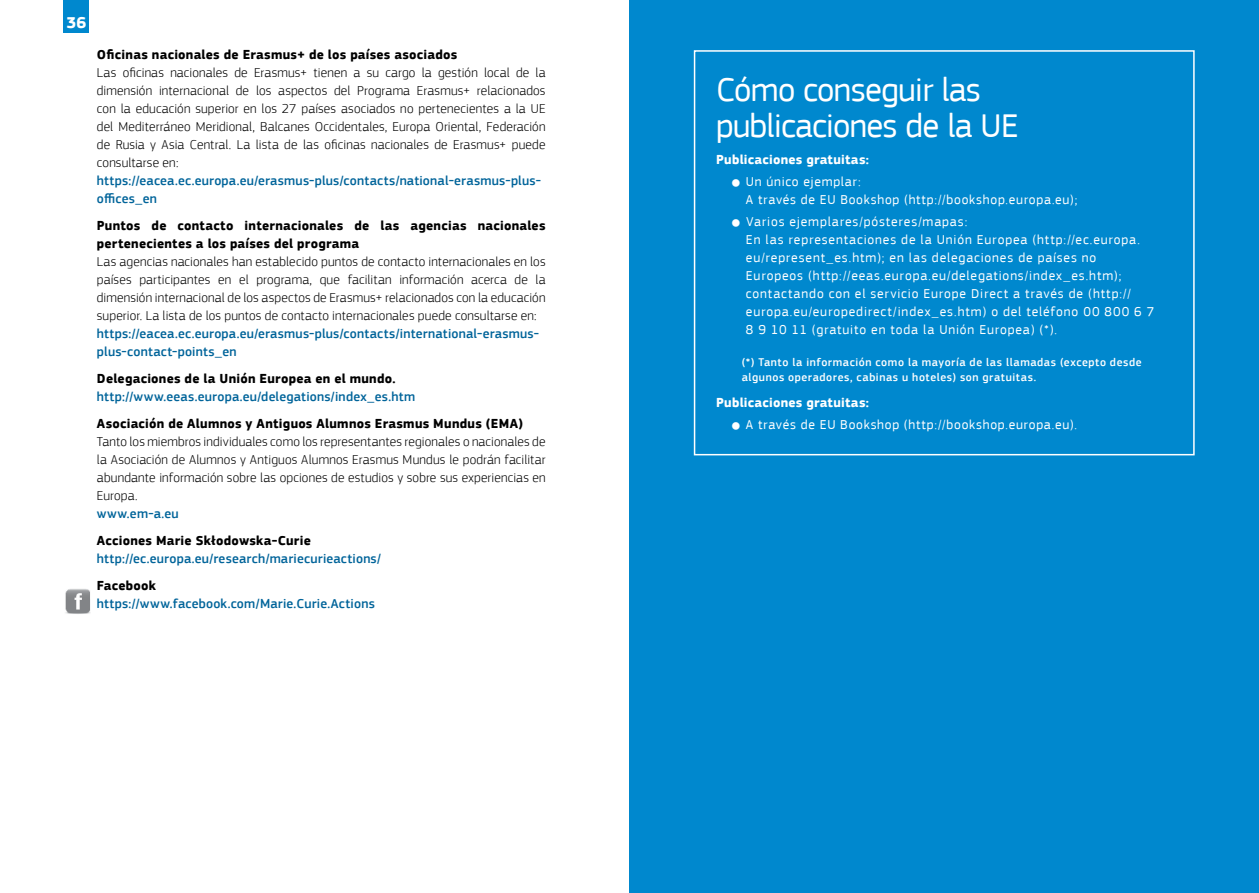
<style>
.page{position:relative;width:1259px;height:893px;background:#fff}
.page>*{position:absolute;margin:0;border:0;box-sizing:border-box;transform-origin:0 0}
.t1{font:34.5px/36px "EC Square Sans Pro";letter-spacing:-.02em;color:#fff}
.t2{font:700 16.5px "EC Square Sans Pro";color:#fff}
.t3{font:300 13.5px/18px "EC Square Sans Pro";letter-spacing:.01em;color:#000;text-align:justify}
.t4{font:13.5px/18px "EC Square Sans Pro";letter-spacing:.065em;color:#fff}
.t5{font:500 13.5px/18px "EC Square Sans Pro";letter-spacing:.015em;color:#00649a}
.t6{font:700 13.5px/18px "EC Square Sans Pro";letter-spacing:.015em;color:#000}
.t7{font:700 13.5px "EC Square Sans Pro";letter-spacing:.015em;color:#fff}
.t8{font:500 11.55px/15px "EC Square Sans Pro";letter-spacing:.05em;color:#fff}
</style>
<div class="page">
<img style="left:65px;top:589px;width:26px;height:25px">
<div style="left:64px;top:3px;width:25px;height:30px;background:#0088ce"></div>
<div style="left:64px;top:0;width:25px;height:7px;background:#0088ce"></div>
<div style="left:629px;top:0;width:630px;height:893px;background:#0088ce"></div>
<div style="left:694px;top:50px;width:500px;height:405px;border:2px solid #fff"></div>
<p class="t2" style="left:67px;top:12px;width:21px">36</p>
<p class="t6" style="left:97px;top:46px;width:362px">Oficinas nacionales de Erasmus+ de los países asociados</p>
<p class="t3" style="left:97px;top:63px;width:450px">Las oficinas nacionales de Erasmus+ tienen a su cargo la gestión local de la dimensión internacional de los aspectos del Programa Erasmus+ relacionados con la educación superior en los 27 países asociados no pertenecientes a la UE del Mediterráneo Meridional, Balcanes Occidentales, Europa Oriental, Federación de Rusia y Asia Central. La lista de las oficinas nacionales de Erasmus+ puede consultarse en:</p>
<p class="t5" style="left:97px;top:172px;width:445px">https://eacea.ec.europa.eu/erasmus-plus/contacts/national-erasmus-plus&shy;offices_en</p>
<p class="t6" style="left:97px;top:217px;width:450px">Puntos de contacto internacionales de las agencias nacionales pertenecientes a los países del programa</p>
<p class="t3" style="left:97px;top:252px;width:450px">Las agencias nacionales han establecido puntos de contacto internacionales en los países participantes en el programa, que facilitan información acerca de la dimensión internacional de los aspectos de Erasmus+ relacionados con la educación superior. La lista de los puntos de contacto internacionales puede consultarse en:</p>
<p class="t5" style="left:97px;top:325px;width:444px">https://eacea.ec.europa.eu/erasmus-plus/contacts/international-erasmus&shy;plus-contact-points_en</p>
<p class="t6" style="left:97px;top:370px;width:300px">Delegaciones de la Unión Europea en el mundo.</p>
<p class="t5" style="left:97px;top:388px;width:320px">http://www.eeas.europa.eu/delegations/index_es.htm</p>
<p class="t6" style="left:97px;top:415px;width:427px">Asociación de Alumnos y Antiguos Alumnos Erasmus Mundus (EMA)</p>
<p class="t3" style="left:97px;top:432px;width:450px">Tanto los miembros individuales como los representantes regionales o nacionales de la Asociación de Alumnos y Antiguos Alumnos Erasmus Mundus le podrán facilitar abundante información sobre las opciones de estudios y sobre sus experiencias en Europa.</p>
<p class="t5" style="left:97px;top:505px;width:83px">www.em-a.eu</p>
<p class="t6" style="left:97px;top:532px;width:215px">Acciones Marie Skłodowska-Curie</p>
<p class="t5" style="left:97px;top:550px;width:285px">http://ec.europa.eu/research/mariecurieactions/</p>
<p class="t6" style="left:97px;top:577px;width:60px">Facebook</p>
<p class="t5" style="left:97px;top:595px;width:279px">https://www.facebook.com/Marie.Curie.Actions</p>
<h1 class="t1" style="left:716px;top:72px;width:304px">Cómo conseguir las publicaciones de la UE</h1>
<p class="t7" style="left:716px;top:151px;width:154px">Publicaciones gratuitas:</p>
<p class="t4" style="left:746px;top:173px;width:333px;text-indent:-15px">• Un único ejemplar:<br>A través de EU Bookshop (http://bookshop.europa.eu);</p>
<p class="t4" style="left:746px;top:213px;width:410px;text-indent:-15px">• Varios ejemplares/pósteres/mapas:<br>En las representaciones de la Unión Europea (http://ec.europa. eu/represent_es.htm); en las delegaciones de países no Europeos (http://eeas.europa.eu/delegations/index_es.htm); contactando con el servicio Europe Direct a través de (http:// europa.eu/europedirect/index_es.htm) o del teléfono 00 800 6 7<br>8 9 10 11 (gratuito en toda la Unión Europea) (*).</p>
<p class="t8" style="left:741px;top:355px;width:401px">(*) Tanto la información como la mayoría de las llamadas (excepto desde algunos operadores, cabinas u hoteles) son gratuitas.</p>
<p class="t7" style="left:716px;top:395px;width:154px">Publicaciones gratuitas:</p>
<p class="t4" style="left:731px;top:416px;width:347px">• A través de EU Bookshop (http://bookshop.europa.eu).</p>
</div>
